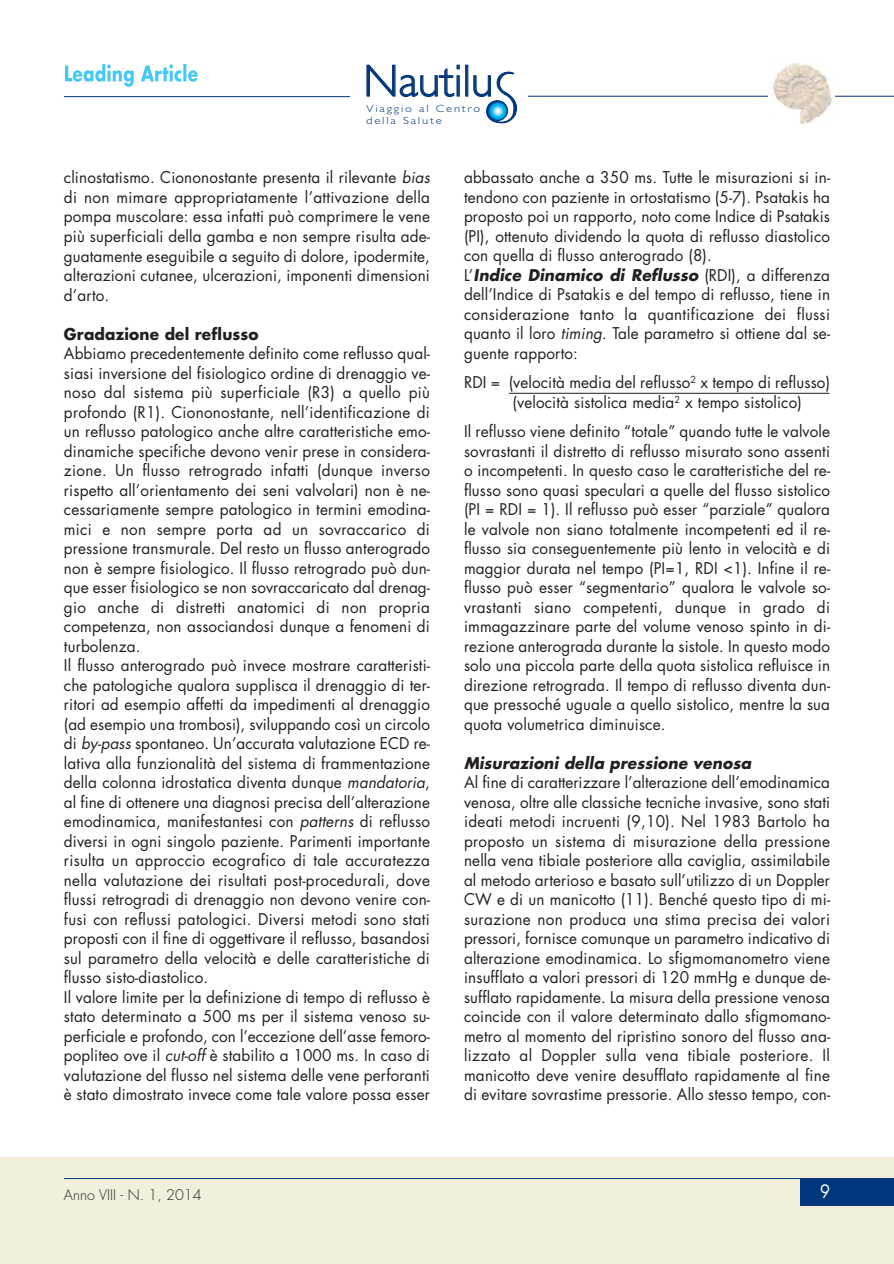
<style>
.page{position:relative;width:894px;height:1264px;background:#fff}
.page>*{position:absolute;margin:0;border:0;box-sizing:border-box;transform-origin:0 0}
.t1{font:300 45.45px "Gill Sans";color:#00367b}
.t2{font:18px "Futura Std";color:#fff;scale:.9 1}
.t3{font:15.75px/19.5px "Futura Std";letter-spacing:.01em;color:#231f20;text-align:justify}
.t4{font:italic 700 15.75px "Futura Std";letter-spacing:.01em;color:#231f20}
.t5{font:700 15.75px "Futura Std";letter-spacing:.01em;color:#231f20}
.t6{font:300 14.25px "Futura Std";color:#231f20}
.t7{font:300 10.5px/12.1px "Gill Sans";letter-spacing:.145em;color:#00367b;scale:1.2 1}
.s1{font-style:italic}
.s2{font-weight:700;font-style:italic}
</style>
<div class="page">
<div style="left:0;top:1157px;width:893px;height:107px;background:#f2f0dc"></div>
<hr style="left:64px;top:1178px;width:829px;height:1px;background:#00367b">
<svg style="left:486px;top:71px;width:31px;height:53px"></svg>
<svg style="left:487px;top:101px;width:20px;height:20px"></svg>
<div style="left:487px;top:100px;width:20px;height:21px;border:1px solid #00367b;border-radius:50%"></div>
<hr style="left:527px;top:96px;width:366px;height:1px;background:#00367b">
<hr style="left:64px;top:96px;width:286px;height:1px;background:#00367b">
<div style="left:799px;top:1178px;width:94px;height:27px;background:#00367b"></div>
<img style="left:768px;top:63px;width:66px;height:62px">
<svg style="left:65px;top:64px;width:132px;height:23px"></svg>
<hr style="left:509px;top:393px;width:320px;height:1px;background:#231f20">
<h1 class="t1" style="left:363px;top:65px;width:131px">Nautilu</h1>
<p class="t7" style="left:366px;top:103px;width:97px">Viaggio al Centro della Salute</p>
<p class="t3" style="left:64px;top:169px;width:367px">clinostatismo. Ciononostante presenta il rilevante <span class="s1">bias </span>di non mimare appropriatamente l’attivazione della pompa muscolare: essa infatti può comprimere le vene più superficiali della gamba e non sempre risulta ade&shy;guatamente eseguibile a seguito di dolore, ipodermite, alterazioni cutanee, ulcerazioni, imponenti dimensioni d’arto.</p>
<p class="t5" style="left:64px;top:326px;width:196px">Gradazione del reflusso</p>
<p class="t3" style="left:64px;top:345px;width:367px;text-align:left">Abbiamo precedentemente definito come reflusso qual&shy;siasi inversione del fisiologico ordine di drenaggio ve&shy;noso dal sistema più superficiale (R3) a quello più profondo (R1). Ciononostante, nell’identificazione di un reflusso patologico anche altre caratteristiche emo&shy;dinamiche specifiche devono venir prese in considera&shy;zione. Un flusso retrogrado infatti (dunque inverso rispetto all’orientamento dei seni valvolari) non è ne&shy;cessariamente sempre patologico in termini emodina&shy;mici e non sempre porta ad un sovraccarico di pressione transmurale. Del resto un flusso anterogrado non è sempre fisiologico. Il flusso retrogrado può dun&shy;que esser fisiologico se non sovraccaricato dal drenag&shy;gio anche di distretti anatomici di non propria competenza, non associandosi dunque a fenomeni di turbolenza.<br>Il flusso anterogrado può invece mostrare caratteristi&shy;che patologiche qualora supplisca il drenaggio di ter&shy;ritori ad esempio affetti da impedimenti al drenaggio (ad esempio una trombosi), sviluppando così un circolo di <span class="s1">by-pass</span> spontaneo. Un’accurata valutazione ECD re&shy;lativa alla funzionalità del sistema di frammentazione della colonna idrostatica diventa dunque <span class="s1">mandatoria</span>, al fine di ottenere una diagnosi precisa dell’alterazione emodinamica, manifestantesi con <span class="s1">patterns</span> di reflusso diversi in ogni singolo paziente. Parimenti importante risulta un approccio ecografico di tale accuratezza nella valutazione dei risultati post-procedurali, dove flussi retrogradi di drenaggio non devono venire con&shy;fusi con reflussi patologici. Diversi metodi sono stati proposti con il fine di oggettivare il reflusso, basandosi sul parametro della velocità e delle caratteristiche di flusso sisto-diastolico.<br>Il valore limite per la definizione di tempo di reflusso è stato determinato a 500 ms per il sistema venoso su&shy;perficiale e profondo, con l’eccezione dell’asse femoro&shy;popliteo ove il <span class="s1">cut-off</span> è stabilito a 1000 ms. In caso di valutazione del flusso nel sistema delle vene perforanti è stato dimostrato invece come tale valore possa esser</p>
<p class="t6" style="left:64px;top:1186px;width:139px">Anno VIII - N. 1, 2014</p>
<p class="t3" style="left:464px;top:169px;width:367px;text-align:left">abbassato anche a 350 ms. Tutte le misurazioni si in&shy;tendono con paziente in ortostatismo (5-7). Psatakis ha proposto poi un rapporto, noto come Indice di Psatakis (PI), ottenuto dividendo la quota di reflusso diastolico con quella di flusso anterogrado (8).<br>L’<span class="s2">Indice Dinamico di Reflusso</span> (RDI), a differenza dell’Indice di Psatakis e del tempo di reflusso, tiene in considerazione tanto la quantificazione dei flussi quanto il loro <span class="s1">timing</span>. Tale parametro si ottiene dal se&shy;guente rapporto:</p>
<p class="t3" style="left:512px;top:374px;width:319px;text-indent:-49px">RDI = (velocità media del reflusso<sup>2</sup> x tempo di reflusso) (velocità sistolica media<sup>2</sup> x tempo sistolico)</p>
<p class="t3" style="left:464px;top:423px;width:367px">Il reflusso viene definito “totale” quando tutte le valvole sovrastanti il distretto di reflusso misurato sono assenti o incompetenti. In questo caso le caratteristiche del re&shy;flusso sono quasi speculari a quelle del flusso sistolico (PI = RDI = 1). Il reflusso può esser “parziale” qualora le valvole non siano totalmente incompetenti ed il re&shy;flusso sia conseguentemente più lento in velocità e di maggior durata nel tempo (PI=1, RDI &lt;1). Infine il re&shy;flusso può esser “segmentario” qualora le valvole so&shy;vrastanti siano competenti, dunque in grado di immagazzinare parte del volume venoso spinto in di&shy;rezione anterograda durante la sistole. In questo modo solo una piccola parte della quota sistolica refluisce in direzione retrograda. Il tempo di reflusso diventa dun&shy;que pressoché uguale a quello sistolico, mentre la sua quota volumetrica diminuisce.</p>
<p class="t4" style="left:464px;top:755px;width:288px">Misurazioni della pressione venosa</p>
<p class="t3" style="left:464px;top:774px;width:367px">Al fine di caratterizzare l’alterazione dell’emodinamica venosa, oltre alle classiche tecniche invasive, sono stati ideati metodi incruenti (9,10). Nel 1983 Bartolo ha proposto un sistema di misurazione della pressione nella vena tibiale posteriore alla caviglia, assimilabile al metodo arterioso e basato sull’utilizzo di un Doppler CW e di un manicotto (11). Benché questo tipo di mi&shy;surazione non produca una stima precisa dei valori pressori, fornisce comunque un parametro indicativo di alterazione emodinamica. Lo sfigmomanometro viene insufflato a valori pressori di 120 mmHg e dunque de&shy;sufflato rapidamente. La misura della pressione venosa coincide con il valore determinato dallo sfigmomano&shy;metro al momento del ripristino sonoro del flusso ana&shy;lizzato al Doppler sulla vena tibiale posteriore. Il manicotto deve venire desufflato rapidamente al fine di evitare sovrastime pressorie. Allo stesso tempo, con-</p>
<p class="t2" style="left:819px;top:1182px;width:13px">9</p>
</div>
